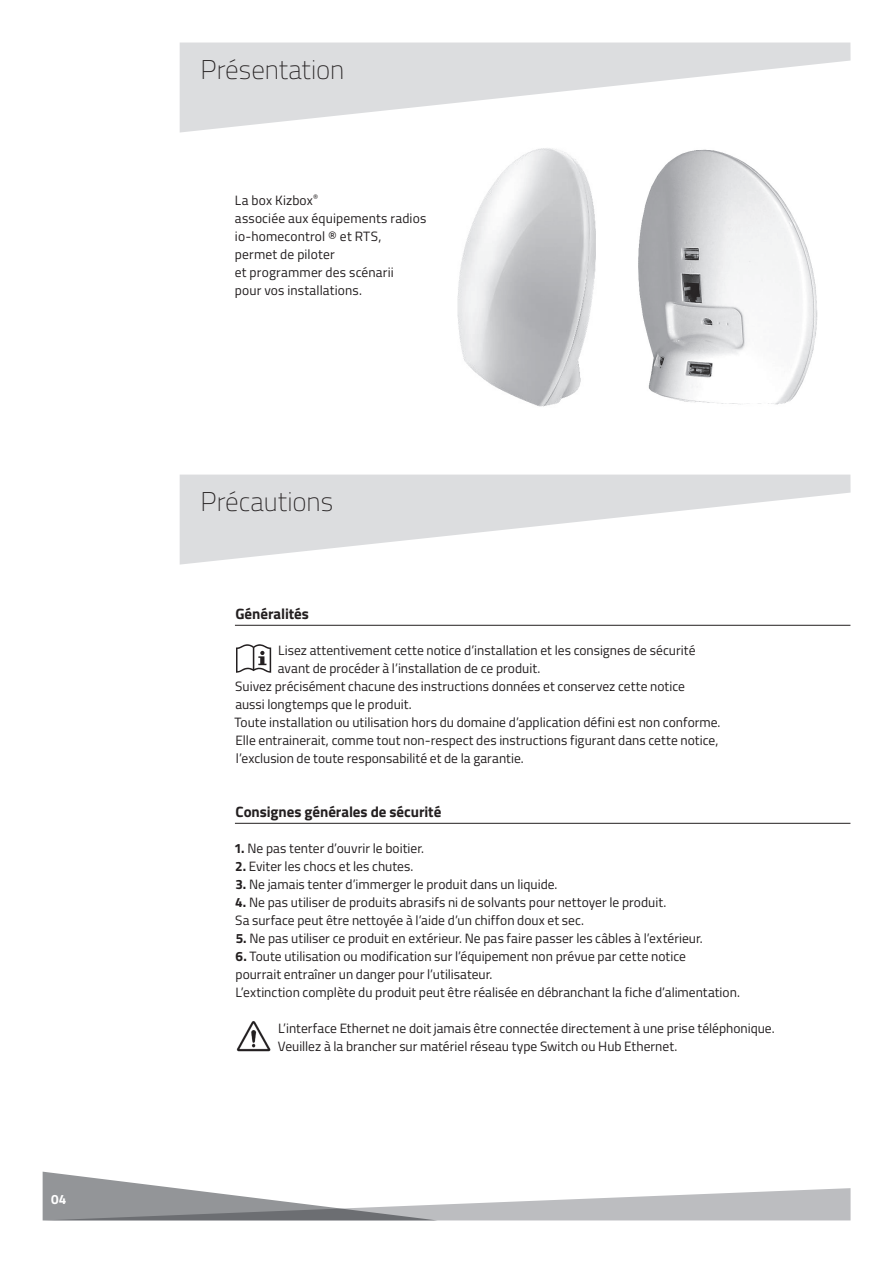
<style>
.page{position:relative;width:893px;height:1263px;background:#fff}
.page>*{position:absolute;margin:0;border:0;box-sizing:border-box;transform-origin:0 0}
.t1{font:100 27px "Titillium Web";color:#231f20}
.t2{font:700 15px "Titillium Web";letter-spacing:-.005em;color:#231f20}
.t3{font:13.5px/18px "Titillium Web";color:#231f20}
.t4{font:700 13.5px "Titillium Web";color:#fff}
.s1{font-weight:700}
</style>
<div class="page">
<svg style="left:180px;top:475px;width:670px;height:90px;fill:#dcdddf"></svg>
<svg style="left:180px;top:43px;width:670px;height:90px;fill:#dcdddf"></svg>
<svg style="left:43px;top:1172px;width:807px;height:48px"></svg>
<img style="left:457px;top:148px;width:139px;height:259px">
<img style="left:638px;top:149px;width:180px;height:256px">
<hr style="left:235px;top:625px;width:615px;height:1px;background:#231f20">
<hr style="left:235px;top:823px;width:615px;height:1px;background:#231f20">
<img style="left:236px;top:1021px;width:34px;height:31px">
<svg style="left:236px;top:644px;width:35px;height:29px"></svg>
<p class="t4" style="left:51px;top:1189px;width:17px">04</p>
<h1 class="t1" style="left:201px;top:51px;width:145px">Présentation</h1>
<p class="t3" style="left:235px;top:190px;width:193px">La box Kizbox<sup>®<br></sup>associée aux équipements radios io-homecontrol ® et RTS, permet de piloter<br>et programmer des scénarii<br>pour vos installations.</p>
<h1 class="t1" style="left:201px;top:483px;width:134px">Précautions</h1>
<p class="t2" style="left:235px;top:602px;width:75px">Généralités</p>
<p class="t3" style="left:278px;top:640px;width:419px">Lisez attentivement cette notice d’installation et les consignes de sécurité</p>
<p class="t3" style="left:278px;top:658px;width:264px">avant de procéder à l’installation de ce produit.</p>
<p class="t3" style="left:235px;top:676px;width:451px">Suivez précisément chacune des instructions données et conservez cette notice</p>
<p class="t3" style="left:235px;top:694px;width:178px">aussi longtemps que le produit.</p>
<p class="t3" style="left:234px;top:712px;width:488px">Toute installation ou utilisation hors du domaine d’application défini est non conforme.</p>
<p class="t3" style="left:236px;top:730px;width:484px">Elle entrainerait, comme tout non-respect des instructions figurant dans cette notice,</p>
<p class="t3" style="left:236px;top:748px;width:289px">l’exclusion de toute responsabilité et de la garantie.</p>
<p class="t2" style="left:236px;top:800px;width:207px">Consignes générales de sécurité</p>
<p class="t3" style="left:234px;top:838px;width:192px"><span class="s1">1.</span> Ne pas tenter d’ouvrir le boitier.</p>
<p class="t3" style="left:235px;top:856px;width:180px"><span class="s1">2.</span> Eviter les chocs et les chutes.</p>
<p class="t3" style="left:235px;top:874px;width:324px"><span class="s1">3.</span> Ne jamais tenter d’immerger le produit dans un liquide.</p>
<p class="t3" style="left:235px;top:892px;width:433px"><span class="s1">4.</span> Ne pas utiliser de produits abrasifs ni de solvants pour nettoyer le produit.<br>Sa surface peut être nettoyée à l’aide d’un chiffon doux et sec.</p>
<p class="t3" style="left:236px;top:928px;width:469px"><span class="s1">5.</span> Ne pas utiliser ce produit en extérieur. Ne pas faire passer les câbles à l’extérieur.</p>
<p class="t3" style="left:236px;top:946px;width:506px"><span class="s1">6.</span> Toute utilisation ou modification sur l’équipement non prévue par cette notice<br>pourrait entraîner un danger pour l’utilisateur.<br>L’extinction complète du produit peut être réalisée en débranchant la fiche d’alimentation.</p>
<p class="t3" style="left:278px;top:1018px;width:498px">L’interface Ethernet ne doit jamais être connectée directement à une prise téléphonique.<br>Veuillez à la brancher sur matériel réseau type Switch ou Hub Ethernet.</p>
</div>
